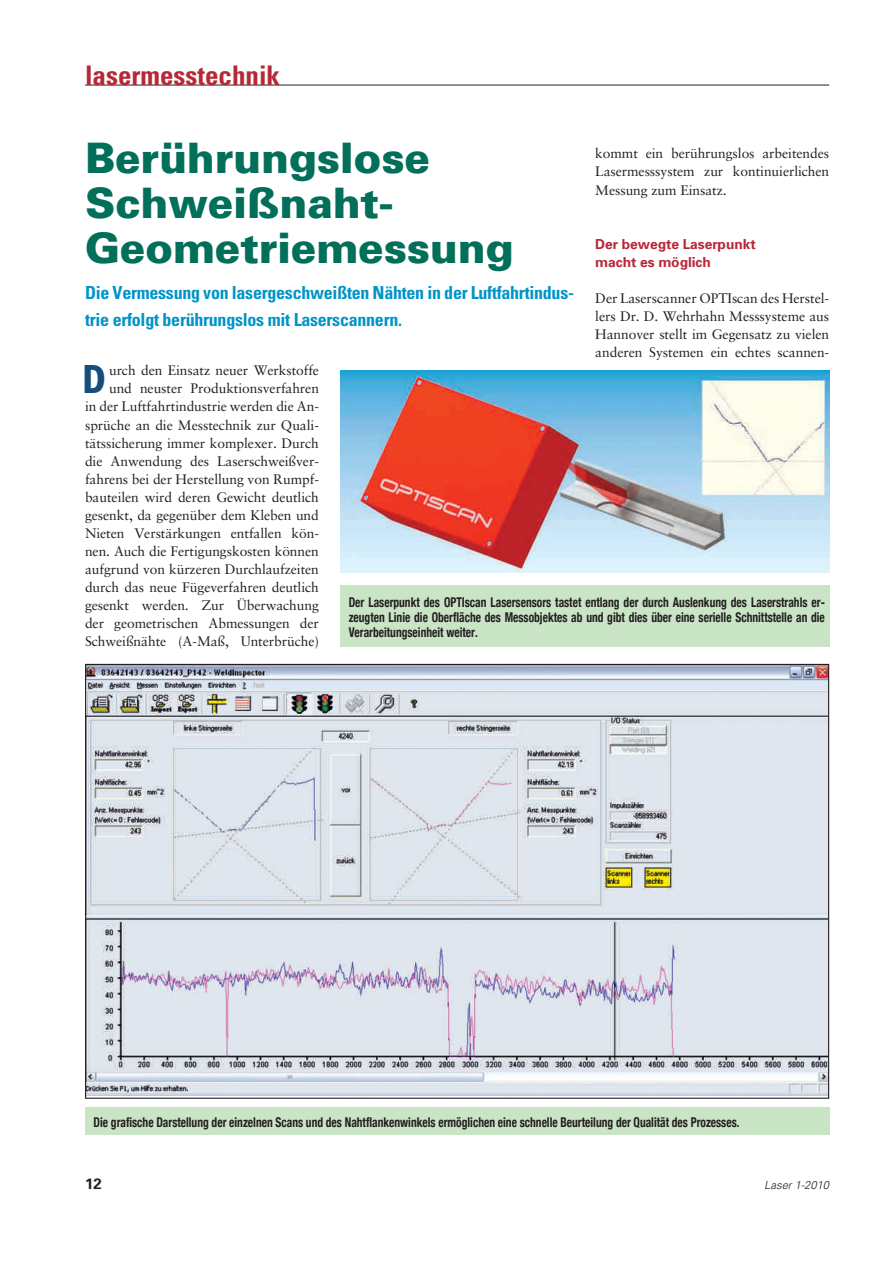
<style>
.page{position:relative;width:893px;height:1263px;background:#fff}
.page>*{position:absolute;margin:0;border:0;box-sizing:border-box;transform-origin:0 0}
.t1{font:900 42px/45px "Univers";letter-spacing:-.005em;color:#016f5a}
.t2{font:600 condensed 42px "Franklin Gothic";color:#154e7d}
.t3{font:700 condensed 27px "Univers";color:#b72837}
.t4{font:700 condensed 18px/27px "Univers";letter-spacing:-.015em;color:#0094c8}
.t5{font:700 15px "Univers";color:#231f20}
.t6{font:13.8px/18px "Sabon";letter-spacing:-.005em;color:#231f20;text-align:justify}
.t7{font:700 13.8px/18px "Univers";letter-spacing:-.005em;color:#b72837}
.t8{font:700 condensed 13.5px/15px "Helvetica Neue";color:#231f20;text-align:justify;scale:.85 1}
.t9{font:italic 300 11.25px "Univers";color:#231f20}
</style>
<div class="page">
<hr style="left:85px;top:85px;width:744px;height:1px;background:#231f20">
<img style="left:87px;top:666px;width:740px;height:431px">
<div style="left:85px;top:1107px;width:744px;height:27px;background:#cae5c6"></div>
<div style="left:340px;top:585px;width:489px;height:61px;background:#cae5c6"></div>
<img style="left:340px;top:370px;width:489px;height:203px">
<h2 class="t3" style="left:85px;top:66px;width:196px">lasermesstechnik</h2>
<h1 class="t1" style="left:85px;top:140px;width:430px">Berührungslose<br>Schweißnaht-<br>Geometriemessung</h1>
<h3 class="t4" style="left:85px;top:281px;width:490px">Die Vermessung von lasergeschweißten Nähten in der Luftfahrtindus&shy;trie erfolgt berührungslos mit Laserscannern.</h3>
<p class="t6" style="left:85px;top:363px;width:235px;text-align:right">urch den Einsatz neuer Werkstoffe und neuster Produktionsverfahren<br>in der Luftfahrtindustrie werden die An&shy;sprüche an die Messtechnik zur Quali&shy;tätssicherung immer komplexer. Durch die Anwendung des Laserschweißver&shy;fahrens bei der Herstellung von Rumpf&shy;bauteilen wird deren Gewicht deutlich gesenkt, da gegenüber dem Kleben und Nieten Verstärkungen entfallen kön&shy;nen. Auch die Fertigungskosten können aufgrund von kürzeren Durchlaufzeiten durch das neue Fügeverfahren deutlich gesenkt werden. Zur Überwachung der geometrischen Abmessungen der Schweißnähte (A-Maß, Unterbrüche)</p>
<p class="t6" style="left:595px;top:146px;width:235px">kommt ein berührungslos arbeitendes Lasermesssystem zur kontinuierlichen Messung zum Einsatz.</p>
<p class="t7" style="left:595px;top:236px;width:162px">Der bewegte Laserpunkt macht es möglich</p>
<p class="t6" style="left:595px;top:290px;width:235px">Der Laserscanner OPTIscan des Herstel&shy;lers Dr. D. Wehrhahn Messsysteme aus Hannover stellt im Gegensatz zu vielen anderen Systemen ein echtes scannen-</p>
<h1 class="t2" style="left:82px;top:365px;width:25px">D</h1>
<p class="t8" style="left:349px;top:595px;width:562px">Der Laserpunkt des OPTIscan Lasersensors tastet entlang der durch Auslenkung des Laserstrahls er&shy;zeugten Linie die Oberfläche des Messobjektes ab und gibt dies über eine serielle Schnittstelle an die Verarbeitungseinheit weiter.</p>
<p class="t8" style="left:94px;top:1115px;width:761px">Die grafische Darstellung der einzelnen Scans und des Nahtflankenwinkels ermöglichen eine schnelle Beurteilung der Qualität des Prozesses.</p>
<p class="t5" style="left:85px;top:1178px;width:18px">12</p>
<p class="t9" style="left:764px;top:1180px;width:67px">Laser 1-2010</p>
</div>
